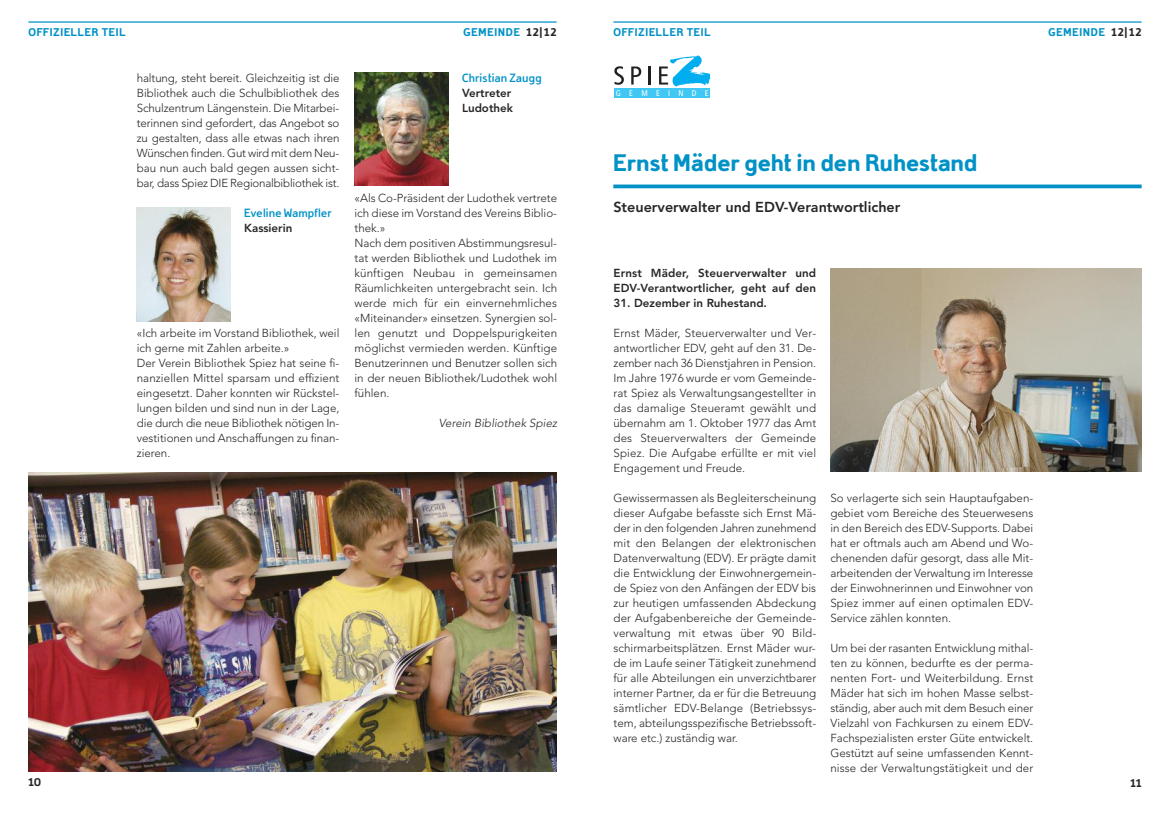
<style>
.page{position:relative;width:1170px;height:815px;background:#fff}
.page>*{position:absolute;margin:0;border:0;box-sizing:border-box;transform-origin:0 0}
.t1{font:900 25px "Domestos 98";letter-spacing:.025em;color:#0092c7}
.t2{font:800 14.38px "Avenir";color:#272627}
.t3{font:700 12.5px "Domestos 98";letter-spacing:.025em;color:#0092c7}
.t4{font:900 11.75px "Domestos 98";letter-spacing:.075em;color:#0092c7}
.t5{font:900 11.75px "Domestos 98";color:#272627}
.t6{font:300 11.5px/15px "Avenir";color:#272627;text-align:justify}
.t7{font:800 11.5px/15px "Avenir";letter-spacing:.01em;color:#272627}
.t8{font:italic 300 11.5px "Avenir";letter-spacing:.005em;color:#272627}
.t9{font:condensed 8.25px "Frutiger";letter-spacing:1em;color:#fff}
.s1{color:#272627}
</style>
<div class="page">
<hr style="left:28px;top:21px;width:528px;height:2px;background:#0092c7">
<img style="left:136px;top:208px;width:94px;height:113px">
<img style="left:354px;top:72px;width:94px;height:114px">
<img style="left:28px;top:472px;width:528px;height:299px">
<hr style="left:613px;top:21px;width:528px;height:2px;background:#0092c7">
<hr style="left:613px;top:185px;width:528px;height:3px;background:#0092c7">
<svg style="left:614px;top:66px;width:10px;height:19px"></svg>
<svg style="left:631px;top:67px;width:10px;height:18px"></svg>
<svg style="left:648px;top:67px;width:2px;height:18px"></svg>
<div style="left:614px;top:88px;width:96px;height:10px;background:#40c7f4"></div>
<svg style="left:659px;top:55px;width:51px;height:32px"></svg>
<img style="left:830px;top:268px;width:311px;height:203px">
<p class="t4" style="left:28px;top:28px;width:99px">OFFIZIELLER TEIL</p>
<p class="t4" style="left:463px;top:28px;width:95px">GEMEINDE <span class="s1">12|12</span></p>
<p class="t3" style="left:462px;top:73px;width:81px">Christian Zaugg</p>
<p class="t7" style="left:462px;top:86px;width:52px">Vertreter<br>Ludothek</p>
<p class="t6" style="left:137px;top:71px;width:204px">haltung, steht bereit. Gleichzeitig ist die Bibliothek auch die Schulbibliothek des Schulzentrum Längenstein. Die Mitarbei&shy;terinnen sind gefordert, das Angebot so zu gestalten, dass alle etwas nach ihren Wünschen finden. Gut wird mit dem Neu&shy;bau nun auch bald gegen aussen sicht&shy;bar, dass Spiez DIE Regionalbibliothek ist.</p>
<p class="t3" style="left:244px;top:208px;width:89px">Eveline Wampfler</p>
<p class="t7" style="left:244px;top:221px;width:50px">Kassierin</p>
<p class="t6" style="left:354px;top:191px;width:204px;text-align:left">«Als Co-Präsident der Ludothek vertrete ich diese im Vorstand des Vereins Biblio&shy;thek.»<br>Nach dem positiven Abstimmungsresul&shy;tat werden Bibliothek und Ludothek im künftigen Neubau in gemeinsamen Räumlichkeiten untergebracht sein. Ich werde mich für ein einvernehmliches «Miteinander» einsetzen. Synergien sol&shy;len genutzt und Doppelspurigkeiten möglichst vermieden werden. Künftige Benutzerinnen und Benutzer sollen sich in der neuen Bibliothek/Ludothek wohl fühlen.</p>
<p class="t8" style="left:439px;top:418px;width:120px">Verein Bibliothek Spiez</p>
<p class="t6" style="left:137px;top:326px;width:204px;text-align:left">«Ich arbeite im Vorstand Bibliothek, weil ich gerne mit Zahlen arbeite.»<br>Der Verein Bibliothek Spiez hat seine fi&shy;nanziellen Mittel sparsam und effizient eingesetzt. Daher konnten wir Rückstel&shy;lungen bilden und sind nun in der Lage, die durch die neue Bibliothek nötigen In&shy;vestitionen und Anschaffungen zu finan&shy;zieren.</p>
<p class="t5" style="left:28px;top:778px;width:14px">10</p>
<p class="t4" style="left:613px;top:28px;width:99px">OFFIZIELLER TEIL</p>
<p class="t4" style="left:1048px;top:28px;width:95px">GEMEINDE <span class="s1">12|12</span></p>
<p class="t9" style="left:616px;top:90px;width:94px">GEMEINDE</p>
<h1 class="t1" style="left:613px;top:154px;width:365px">Ernst Mäder geht in den Ruhestand</h1>
<p class="t2" style="left:613px;top:201px;width:288px">Steuerverwalter und EDV-Verantwortlicher</p>
<p class="t7" style="left:613px;top:266px;width:204px">Ernst Mäder, Steuerverwalter und<br>EDV-Verantwortlicher, geht auf den</p>
<p class="t7" style="left:613px;top:296px;width:155px">31. Dezember in Ruhestand.</p>
<p class="t6" style="left:613px;top:326px;width:204px">Ernst Mäder, Steuerverwalter und Ver&shy;antwortlicher EDV, geht auf den 31. De&shy;zember nach 36 Dienstjahren in Pension.<br>Im Jahre 1976 wurde er vom Gemeinde&shy;rat Spiez als Verwaltungsangestellter in das damalige Steueramt gewählt und übernahm am 1. Oktober 1977 das Amt des Steuerverwalters der Gemeinde Spiez. Die Aufgabe erfüllte er mit viel Engagement und Freude.</p>
<p class="t6" style="left:613px;top:491px;width:204px">Gewissermassen als Begleiterscheinung dieser Aufgabe befasste sich Ernst Mä&shy;der in den folgenden Jahren zunehmend mit den Belangen der elektronischen Datenverwaltung (EDV). Er prägte damit die Entwicklung der Einwohnergemein&shy;de Spiez von den Anfängen der EDV bis zur heutigen umfassenden Abdeckung der Aufgabenbereiche der Gemeinde&shy;verwaltung mit etwas über 90 Bild&shy;schirmarbeitsplätzen. Ernst Mäder wur&shy;de im Laufe seiner Tätigkeit zunehmend für alle Abteilungen ein unverzichtbarer interner Partner, da er für die Betreuung sämtlicher EDV-Belange (Betriebssys&shy;tem, abteilungsspezifische Betriebssoft&shy;ware etc.) zuständig war.</p>
<p class="t6" style="left:830px;top:491px;width:204px">So verlagerte sich sein Hauptaufgaben&shy;gebiet vom Bereiche des Steuerwesens in den Bereich des EDV-Supports. Dabei hat er oftmals auch am Abend und Wo&shy;chenenden dafür gesorgt, dass alle Mit&shy;arbeitenden der Verwaltung im Interesse der Einwohnerinnen und Einwohner von Spiez immer auf einen optimalen EDV-Service zählen konnten.</p>
<p class="t6" style="left:830px;top:641px;width:204px">Um bei der rasanten Entwicklung mithal&shy;ten zu können, bedurfte es der perma&shy;nenten Fort- und Weiterbildung. Ernst Mäder hat sich im hohen Masse selbst&shy;ständig, aber auch mit dem Besuch einer Vielzahl von Fachkursen zu einem EDV-Fachspezialisten erster Güte entwickelt.<br>Gestützt auf seine umfassenden Kennt&shy;nisse der Verwaltungstätigkeit und der</p>
<p class="t5" style="left:1130px;top:779px;width:13px">11</p>
</div>
